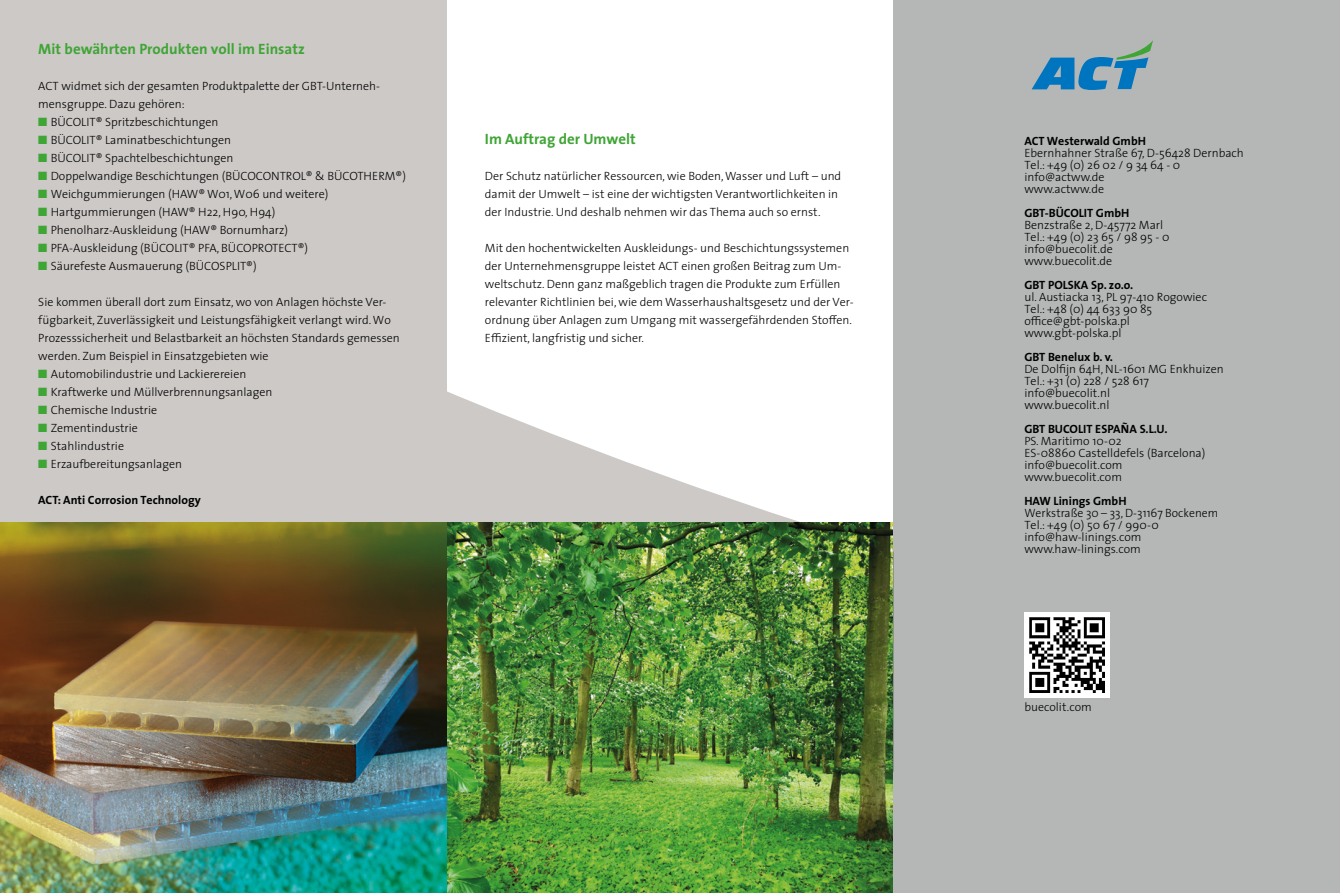
<style>
.page{position:relative;width:1340px;height:893px;background:#fff}
.page>*{position:absolute;margin:0;border:0;box-sizing:border-box;transform-origin:0 0}
.t1{font:700 15px "The Sans";color:#3fa535}
.t2{font:300 12px/12px "The Sans";color:#000}
.t3{font:700 12px "The Sans";color:#000}
.s1{color:#3fa535}
</style>
<div class="page">
<svg style="left:446px;top:0;width:354px;height:522px"></svg>
<img style="left:446px;top:522px;width:447px;height:371px">
<div style="left:893px;top:0;width:446px;height:893px;background:#b5b7b7"></div>
<img style="left:893px;top:522px;width:1px;height:371px">
<svg style="left:1031px;top:40px;width:122px;height:50px"></svg>
<div style="left:1024px;top:612px;width:85px;height:85px;background:#fff"></div>
<img style="left:1029px;top:617px;width:75px;height:75px">
<img style="left:0;top:0;width:446px;height:893px">
<p class="t1" style="left:38px;top:36px;width:268px">Mit bewährten Produkten voll im Einsatz</p>
<p class="t2" style="left:38px;top:77px;width:343px;line-height:18px">ACT widmet sich der gesamten Produktpalette der GBT-Unterneh&shy;mensgruppe. Dazu gehören:</p>
<p class="t2" style="left:38px;top:116px;width:182px"><span class="s1">■</span> BÜCOLIT® Spritzbeschichtungen</p>
<p class="t2" style="left:38px;top:134px;width:194px"><span class="s1">■</span> BÜCOLIT® Laminatbeschichtungen</p>
<p class="t2" style="left:38px;top:152px;width:196px"><span class="s1">■</span> BÜCOLIT® Spachtelbeschichtungen</p>
<p class="t2" style="left:38px;top:170px;width:369px"><span class="s1">■</span> Doppelwandige Beschichtungen (BÜCOCONTROL® &amp; BÜCOTHERM®)</p>
<p class="t2" style="left:38px;top:188px;width:292px"><span class="s1">■</span> Weichgummierungen (HAW® W01, W06 und weitere)</p>
<p class="t2" style="left:38px;top:206px;width:238px"><span class="s1">■</span> Hartgummierungen (HAW® H22, H90, H94)</p>
<p class="t2" style="left:38px;top:224px;width:251px"><span class="s1">■</span> Phenolharz-Auskleidung (HAW® Bornumharz)</p>
<p class="t2" style="left:38px;top:242px;width:271px"><span class="s1">■</span> PFA-Auskleidung (BÜCOLIT® PFA, BÜCOPROTECT®)</p>
<p class="t2" style="left:38px;top:260px;width:220px"><span class="s1">■</span> Säurefeste Ausmauerung (BÜCOSPLIT®)</p>
<p class="t2" style="left:38px;top:293px;width:363px;line-height:18px">Sie kommen überall dort zum Einsatz, wo von Anlagen höchste Ver&shy;fügbarkeit, Zuverlässigkeit und Leistungsfähigkeit verlangt wird. Wo Prozesssicherheit und Belastbarkeit an höchsten Standards gemessen werden. Zum Beispiel in Einsatzgebieten wie</p>
<p class="t2" style="left:38px;top:368px;width:209px"><span class="s1">■</span> Automobilindustrie und Lackierereien</p>
<p class="t2" style="left:38px;top:386px;width:235px"><span class="s1">■</span> Kraftwerke und Müllverbrennungsanlagen</p>
<p class="t2" style="left:38px;top:404px;width:120px"><span class="s1">■</span> Chemische Industrie</p>
<p class="t2" style="left:38px;top:422px;width:101px"><span class="s1">■</span> Zementindustrie</p>
<p class="t2" style="left:38px;top:440px;width:87px"><span class="s1">■</span> Stahlindustrie</p>
<p class="t2" style="left:38px;top:458px;width:145px"><span class="s1">■</span> Erzaufbereitungsanlagen</p>
<p class="t3" style="left:38px;top:490px;width:164px">ACT: Anti Corrosion Technology</p>
<p class="t1" style="left:485px;top:126px;width:152px">Im Auftrag der Umwelt</p>
<p class="t2" style="left:485px;top:167px;width:358px;line-height:18px">Der Schutz natürlicher Ressourcen, wie Boden, Wasser und Luft – und damit der Umwelt – ist eine der wichtigsten Verantwortlichkeiten in der Industrie. Und deshalb nehmen wir das Thema auch so ernst.</p>
<p class="t2" style="left:485px;top:239px;width:370px;line-height:18px">Mit den hochentwickelten Auskleidungs- und Beschichtungssystemen der Unternehmensgruppe leistet ACT einen großen Beitrag zum Um&shy;weltschutz. Denn ganz maßgeblich tragen die Produkte zum Erfüllen relevanter Richtlinien bei, wie dem Wasserhaushaltsgesetz und der Ver&shy;ordnung über Anlagen zum Umgang mit wassergefährdenden Stoffen.<br>Effizient, langfristig und sicher.</p>
<p class="t3" style="left:1024px;top:131px;width:123px">ACT Westerwald GmbH</p>
<p class="t2" style="left:1024px;top:147px;width:221px">Ebernhahner Straße 67, D-56428 Dernbach<br>Tel.: +49 (0) 26 02 / 9 34 64 - 0 info@actww.de<br>www.actww.de</p>
<p class="t3" style="left:1024px;top:203px;width:106px">GBT-BÜCOLIT GmbH</p>
<p class="t2" style="left:1024px;top:219px;width:146px">Benzstraße 2, D-45772 Marl<br>Tel.: +49 (0) 23 65 / 98 95 - 0 info@buecolit.de www.buecolit.de</p>
<p class="t3" style="left:1024px;top:275px;width:110px">GBT POLSKA Sp. zo.o.</p>
<p class="t2" style="left:1024px;top:291px;width:184px">ul. Austiacka 13, PL 97-410 Rogowiec<br>Tel.: +48 (0) 44 633 90 85 office@gbt-polska.pl www.gbt-polska.pl</p>
<p class="t3" style="left:1024px;top:347px;width:90px">GBT Benelux b. v.</p>
<p class="t2" style="left:1024px;top:363px;width:201px">De Dolfijn 64H, NL-1601 MG Enkhuizen<br>Tel.: +31 (0) 228 / 528 617 info@buecolit.nl<br>www.buecolit.nl</p>
<p class="t3" style="left:1024px;top:419px;width:145px">GBT BUCOLIT ESPAÑA S.L.U.</p>
<p class="t2" style="left:1024px;top:435px;width:183px">PS. Maritimo 10-02<br>ES-08860 Castelldefels (Barcelona) info@buecolit.com www.buecolit.com</p>
<p class="t3" style="left:1024px;top:491px;width:104px">HAW Linings GmbH</p>
<p class="t2" style="left:1024px;top:507px;width:195px">Werkstraße 30 – 33, D-31167 Bockenem<br>Tel.: +49 (0) 50 67 / 990-0 info@haw-linings.com www.haw-linings.com</p>
<p class="t2" style="left:1024px;top:701px;width:69px">buecolit.com</p>
</div>
